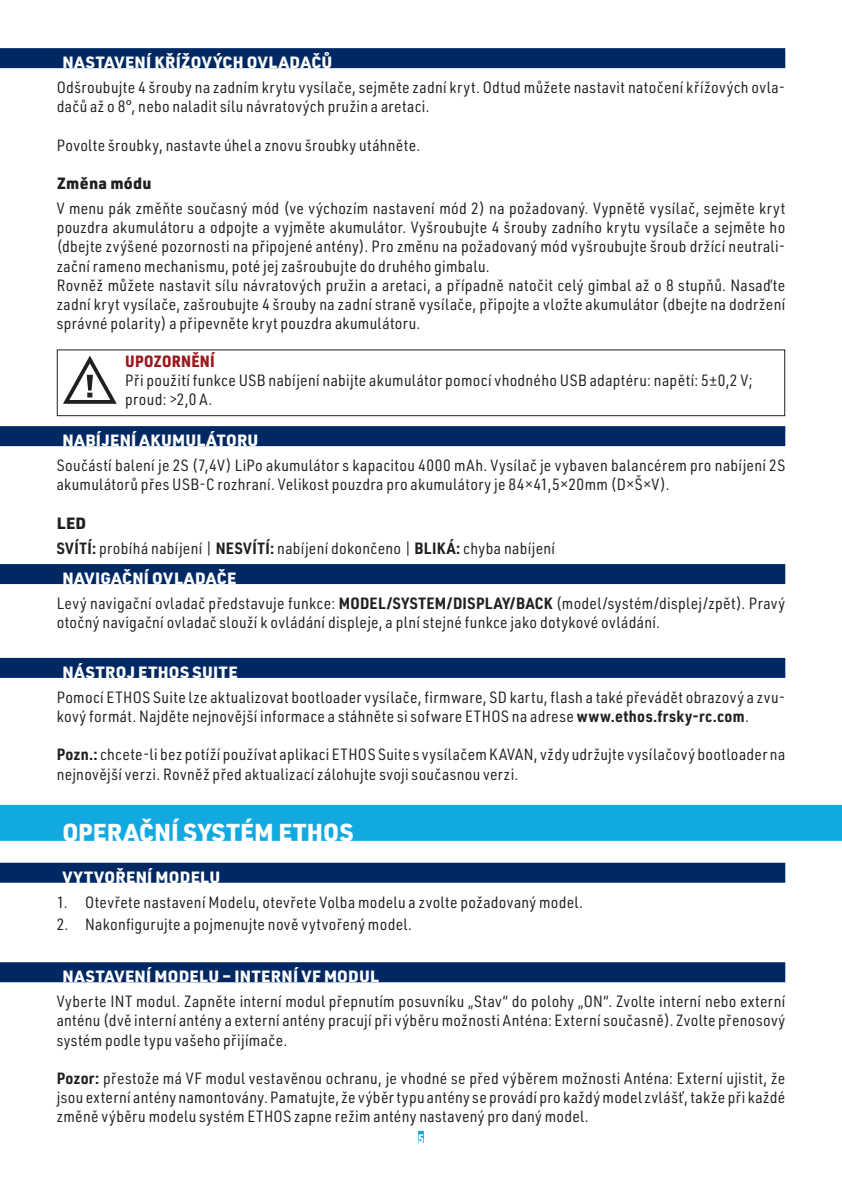
<style>
.page{position:relative;width:842px;height:1191px;background:#fff}
.page>*{position:absolute;margin:0;border:0;box-sizing:border-box;transform-origin:0 0}
.Nadpis_sekce{font:900 24px "URWDIN";letter-spacing:.015em;color:#fff}
.Tělo_textu{font:16px/19.2px "URWDIN Semi Cond";letter-spacing:.025em;color:#231f20}
.Nadpis_s_podtiskem{font:900 16px "URWDIN";letter-spacing:.025em;color:#fff}
.Varování_blok{font:16px/19.2px "URWDIN Semi Cond";letter-spacing:.02em;color:#231f20}
.Tělo_textu_nadpis{font:900 16px "URWDIN";letter-spacing:.02em;color:#231f20}
.Varování_nadpis{font:900 16px "URWDIN Semi Cond";letter-spacing:.02em;color:#981a1e}
.Číslování_stran{font:900 12px "URWDIN Semi Cond";color:#fff}
.s1{font-weight:700}
</style>
<div class="page">
<div style="left:418px;top:1130px;width:6px;height:12px;background:#12a9e1"></div>
<div style="left:0;top:48px;width:785px;height:20px;background:#002964"></div>
<div style="left:0;top:426px;width:785px;height:20px;background:#002964"></div>
<div style="left:0;top:564px;width:785px;height:20px;background:#002964"></div>
<div style="left:0;top:658px;width:785px;height:20px;background:#002964"></div>
<div style="left:0;top:805px;width:842px;height:36px;background:#12a9e1"></div>
<div style="left:0;top:862px;width:785px;height:20px;background:#002964"></div>
<div style="left:0;top:962px;width:785px;height:20px;background:#002964"></div>
<div style="left:57px;top:349px;width:728px;height:67px;border:1px solid #231f20"></div>
<svg style="left:63px;top:355px;width:54px;height:49px"></svg>
<p class="Nadpis_s_podtiskem" style="left:62px;top:51px;width:272px">NASTAVENÍ KŘÍŽOVÝCH OVLADAČŮ</p>
<p class="Tělo_textu" style="left:57px;top:77px;width:730px">Odšroubujte 4 šrouby na zadním krytu vysílače, sejměte zadní kryt. Odtud můžete nastavit natočení křížových ovla&shy;dačů až o 8°, nebo naladit sílu návratových pružin a aretaci.</p>
<p class="Tělo_textu" style="left:57px;top:135px;width:365px">Povolte šroubky, nastavte úhel a znovu šroubky utáhněte.</p>
<p class="Tělo_textu_nadpis" style="left:57px;top:172px;width:96px">Změna módu</p>
<p class="Tělo_textu" style="left:57px;top:198px;width:730px;text-align:justify">V menu pák změňte současný mód (ve výchozím nastavení mód 2) na požadovaný. Vypnětě vysílač, sejměte kryt pouzdra akumulátoru a odpojte a vyjměte akumulátor. Vyšroubujte 4 šrouby zadního krytu vysílače a sejměte ho (dbejte zvýšené pozornosti na připojené antény). Pro změnu na požadovaný mód vyšroubujte šroub držící neutrali&shy;zační rameno mechanismu, poté jej zašroubujte do druhého gimbalu.</p>
<p class="Tělo_textu" style="left:57px;top:275px;width:730px;text-align:justify">Rovněž můžete nastavit sílu návratových pružin a aretaci, a případně natočit celý gimbal až o 8 stupňů. Nasaďte zadní kryt vysílače, zašroubujte 4 šrouby na zadní straně vysílače, připojte a vložte akumulátor (dbejte na dodržení správné polarity) a připevněte kryt pouzdra akumulátoru.</p>
<p class="Varování_nadpis" style="left:125px;top:350px;width:91px">UPOZORNĚNÍ</p>
<p class="Varování_blok" style="left:125px;top:370px;width:629px">Při použití funkce USB nabíjení nabijte akumulátor pomocí vhodného USB adaptéru: napětí: 5±0,2 V; proud: &gt;2,0 A.</p>
<p class="Nadpis_s_podtiskem" style="left:62px;top:429px;width:198px">NABÍJENÍ AKUMULÁTORU</p>
<p class="Tělo_textu" style="left:57px;top:455px;width:730px">Součástí balení je 2S (7,4V) LiPo akumulátor s kapacitou 4000 mAh. Vysílač je vybaven balancérem pro nabíjení 2S akumulátorů přes USB-C rozhraní. Velikost pouzdra pro akumulátory je 84×41,5×20mm (D×Š×V).</p>
<p class="Tělo_textu_nadpis" style="left:57px;top:512px;width:31px">LED</p>
<p class="Tělo_textu" style="left:57px;top:538px;width:500px"><span class="s1">SVÍTÍ:</span> probíhá nabíjení | <span class="s1">NESVÍTÍ:</span> nabíjení dokončeno | <span class="s1">BLIKÁ:</span> chyba nabíjení</p>
<p class="Nadpis_s_podtiskem" style="left:62px;top:567px;width:175px">NAVIGAČNÍ OVLADAČE</p>
<p class="Tělo_textu" style="left:57px;top:593px;width:730px">Levý navigační ovladač představuje funkce: <span class="s1">MODEL/SYSTEM/DISPLAY/BACK</span> (model/systém/displej/zpět). Pravý otočný navigační ovladač slouží k ovládání displeje, a plní stejné funkce jako dotykové ovládání.</p>
<p class="Nadpis_s_podtiskem" style="left:62px;top:661px;width:177px">NÁSTROJ ETHOS SUITE</p>
<p class="Tělo_textu" style="left:57px;top:687px;width:730px">Pomocí ETHOS Suite lze aktualizovat bootloader vysílače, firmware, SD kartu, flash a také převádět obrazový a zvu&shy;kový formát. Najděte nejnovější informace a stáhněte si sofware ETHOS na adrese <span class="s1">www.ethos.frsky-rc.com</span>.</p>
<p class="Tělo_textu" style="left:57px;top:744px;width:730px"><span class="s1">Pozn.:</span> chcete-li bez potíží používat aplikaci ETHOS Suite s vysílačem KAVAN, vždy udržujte vysílačový bootloader na nejnovější verzi. Rovněž před aktualizací zálohujte svoji současnou verzi.</p>
<p class="Nadpis_sekce" style="left:62px;top:815px;width:293px">OPERAČNÍ SYSTÉM ETHOS</p>
<p class="Nadpis_s_podtiskem" style="left:62px;top:866px;width:160px">VYTVOŘENÍ MODELU</p>
<p class="Tělo_textu" style="left:57px;top:892px;width:528px">1. Otevřete nastavení Modelu, otevřete Volba modelu a zvolte požadovaný model.</p>
<p class="Tělo_textu" style="left:57px;top:914px;width:357px">2. Nakonfigurujte a pojmenujte nově vytvořený model.</p>
<p class="Nadpis_s_podtiskem" style="left:62px;top:965px;width:318px">NASTAVENÍ MODELU – INTERNÍ VF MODUL</p>
<p class="Tělo_textu" style="left:57px;top:991px;width:730px;text-align:justify">Vyberte INT modul. Zapněte interní modul přepnutím posuvníku „Stav“ do polohy „ON“. Zvolte interní nebo externí anténu (dvě interní antény a externí antény pracují při výběru možnosti Anténa: Externí současně). Zvolte přenosový systém podle typu vašeho přijímače.</p>
<p class="Tělo_textu" style="left:57px;top:1068px;width:730px;text-align:justify"><span class="s1">Pozor:</span> přestože má VF modul vestavěnou ochranu, je vhodné se před výběrem možnosti Anténa: Externí ujistit, že jsou externí antény namontovány. Pamatujte, že výběr typu antény se provádí pro každý model zvlášť, takže při každé změně výběru modelu systém ETHOS zapne režim antény nastavený pro daný model.</p>
<p class="Číslování_stran" style="left:418px;top:1130px;width:7px">5</p>
</div>
